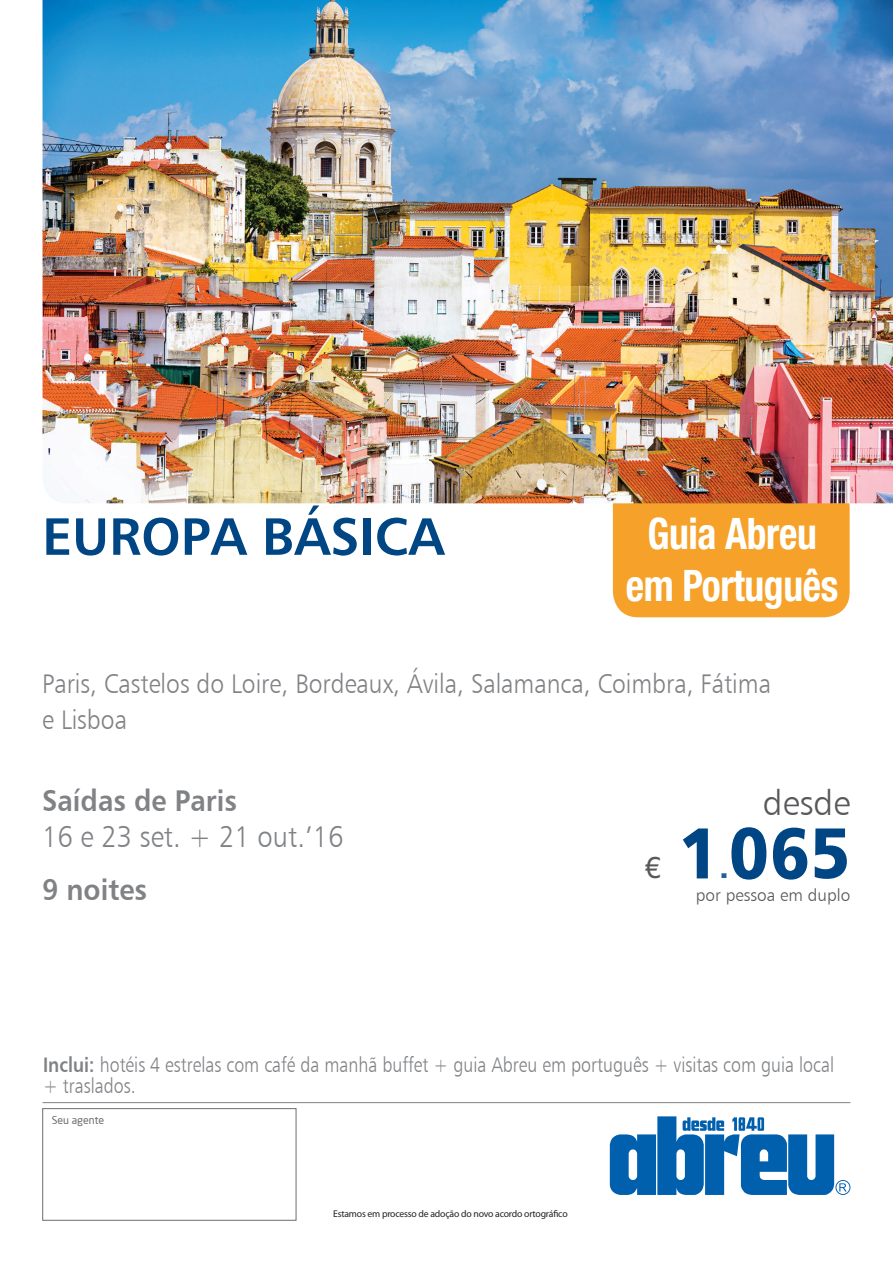
<style>
.page{position:relative;width:893px;height:1263px;background:#fff}
.page>*{position:absolute;margin:0;border:0;box-sizing:border-box;transform-origin:0 0}
.t1{font:72px "Humanist 777 BT Black B";color:#004684;scale:.91 1}
.t2{font:52.5px "Humanist 777 BT Bold B";color:#004684}
.t3{font:700 condensed 43.5px/52.2px "Helvetica Neue";letter-spacing:-.01em;color:#fff;text-align:center;scale:.91 1}
.t4{font:34.95px "Humanist 777 BT Light B";color:#57585a}
.t5{font:30px "Humanist 777 BT Bold B";color:#808285;scale:.91 1}
.t6{font:30px "Humanist 777 BT Light B";color:#808285;scale:.91 1}
.t7{font:30px "Helvetica Neue";color:#57585a}
.t8{font:30px "Humanist 777 BT Black B";color:#255d97}
.t9{font:27px/36px "Humanist 777 BT Light B";color:#808285;scale:.91 1}
.t10{font:21px/21px "Humanist 777 BT Light B";color:#808285;scale:.85 1}
.t11{font:17.1px "Humanist 777 BT Light B";color:#57585a}
.t12{font:10.5px "Neo Sans";color:#6c6d70}
.t13{font:9.75px "Myriad Pro";letter-spacing:-.02em;color:#231f20}
.s1{font-family:"Humanist 777 BT Bold B"}
</style>
<div class="page">
<hr style="left:43px;top:1102px;width:807px;height:1px;background:#808285">
<div style="left:43px;top:1108px;width:253px;height:112px;border:1px solid #6c6d70"></div>
<div style="left:613px;top:481px;width:237px;height:136px;background:#f6a22a;border-radius:26px"></div>
<img style="left:43px;top:0;width:850px;height:503px">
<svg style="left:610px;top:1116px;width:240px;height:79px"></svg>
<h2 class="t2" style="left:42px;top:503px;width:403px">EUROPA BÁSICA</h2>
<h3 class="t3" style="left:626px;top:506px;width:235px">Guia Abreu em Português</h3>
<p class="t9" style="left:42px;top:666px;width:802px">Paris, Castelos do Loire, Bordeaux, Ávila, Salamanca, Coimbra, Fátima e Lisboa</p>
<h3 class="t5" style="left:42px;top:782px;width:216px">Saídas de Paris</h3>
<h3 class="t6" style="left:42px;top:818px;width:333px">16 e 23 set. + 21 out.’16</h3>
<h3 class="t5" style="left:42px;top:871px;width:117px">9 noites</h3>
<h3 class="t7" style="left:644px;top:850px;width:18px">€</h3>
<h3 class="t4" style="left:763px;top:782px;width:89px">desde</h3>
<h1 class="t1" style="left:679px;top:807px;width:190px">1065</h1>
<h3 class="t8" style="left:719px;top:849px;width:11px">.</h3>
<p class="t11" style="left:696px;top:884px;width:156px">por pessoa em duplo</p>
<p class="t10" style="left:43px;top:1054px;width:932px"><span class="s1">Inclui:</span> hotéis 4 estrelas com café da manhã buffet + guia Abreu em português + visitas com guia local + traslados.</p>
<p class="t12" style="left:52px;top:1114px;width:54px">Seu agente</p>
<p class="t13" style="left:333px;top:1208px;width:236px">Estamos em processo de adoção do novo acordo ortográfico</p>
</div>
